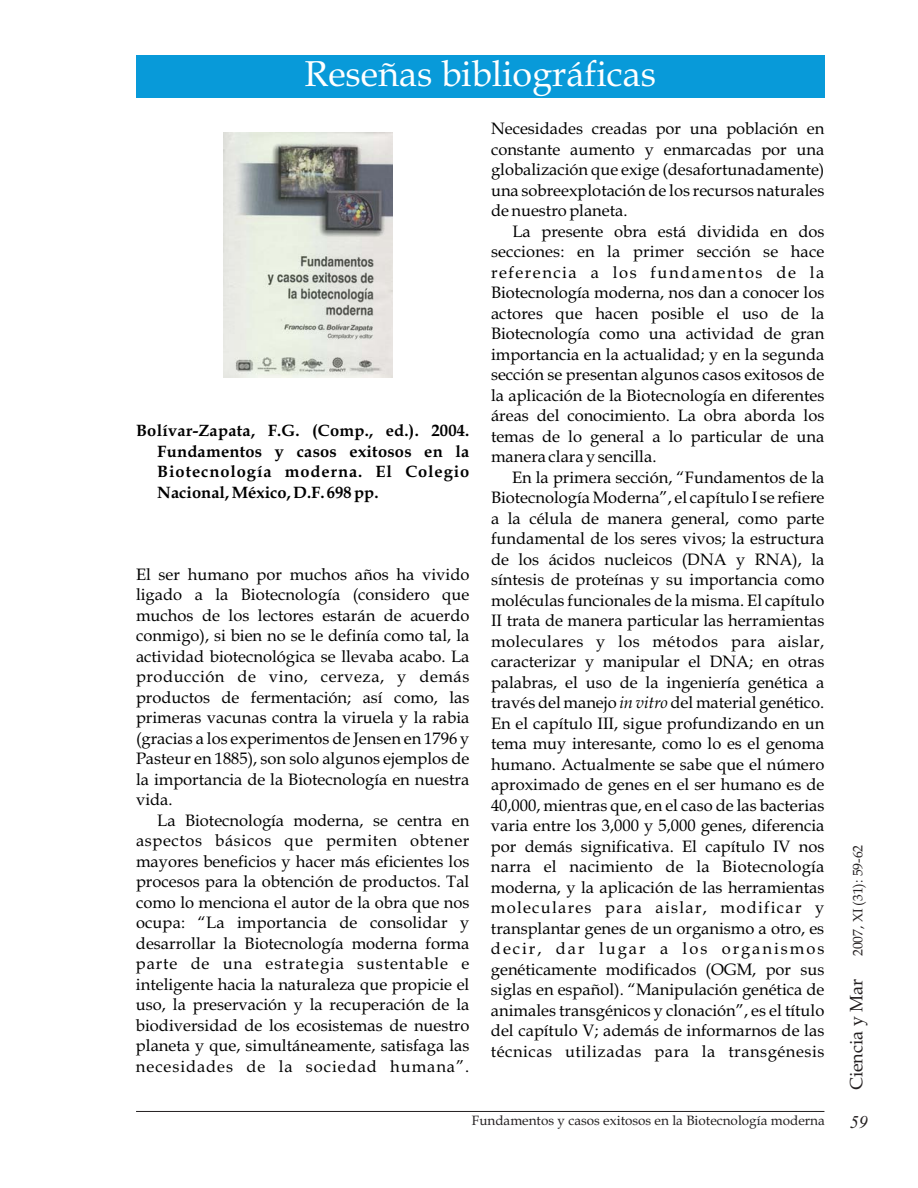
<style>
.page{position:relative;width:918px;height:1188px;background:#fff}
.page>*{position:absolute;margin:0;border:0;box-sizing:border-box;transform-origin:0 0}
.t1{font:36px "Book Antiqua";color:#fff}
.t2{font:italic 18px "Times";color:#231f20}
.t3{font:16.5px/20.5px "Book Antiqua";color:#000;text-align:justify}
.t4{font:700 16.5px/20.5px "Book Antiqua";letter-spacing:.055em;color:#000;text-align:justify}
.t5{font:13.5px "Book Antiqua";color:#231f20}
.s1{font-style:italic}
.s2{font-size:18px}
</style>
<div class="page">
<hr style="left:136px;top:1111px;width:688px;height:1px;background:#231f20">
<div style="left:136px;top:55px;width:688px;height:43px;background:#089ad9"></div>
<img style="left:224px;top:132px;width:169px;height:245px">
<h1 class="t1" style="left:304px;top:60px;width:353px">Reseñas bibliográficas</h1>
<p class="t4" style="left:157px;top:422px;width:314px;text-indent:-21px">Bolívar-Zapata, F.G. (Comp., ed.). 2004.<br>Fundamentos y casos exitosos en la Biotecnología moderna. El Colegio Nacional, México, D.F. 698 pp.</p>
<p class="t3" style="left:136px;top:566px;width:335px">El ser humano por muchos años ha vivido ligado a la Biotecnología (considero que muchos de los lectores estarán de acuerdo conmigo), si bien no se le definía como tal, la actividad biotecnológica se llevaba acabo. La producción de vino, cerveza, y demás productos de fermentación; así como, las primeras vacunas contra la viruela y la rabia (gracias a los experimentos de Jensen en 1796 y Pasteur en 1885), son solo algunos ejemplos de la importancia de la Biotecnología en nuestra vida.</p>
<p class="t3" style="left:136px;top:812px;width:335px;text-indent:21px">La Biotecnología moderna, se centra en aspectos básicos que permiten obtener mayores beneficios y hacer más eficientes los procesos para la obtención de productos. Tal como lo menciona el autor de la obra que nos ocupa: “La importancia de consolidar y desarrollar la Biotecnología moderna forma parte de una estrategia sustentable e inteligente hacia la naturaleza que propicie el uso, la preservación y la recuperación de la biodiversidad de los ecosistemas de nuestro planeta y que, simultáneamente, satisfaga las necesidades de la sociedad humana”.</p>
<p class="t3" style="left:491px;top:120px;width:335px">Necesidades creadas por una población en constante aumento y enmarcadas por una globalización que exige (desafortunadamente) una sobreexplotación de los recursos naturales de nuestro planeta.</p>
<p class="t3" style="left:491px;top:223px;width:335px;text-indent:21px">La presente obra está dividida en dos secciones: en la primer sección se hace referencia a los fundamentos de la Biotecnología moderna, nos dan a conocer los actores que hacen posible el uso de la Biotecnología como una actividad de gran importancia en la actualidad; y en la segunda sección se presentan algunos casos exitosos de la aplicación de la Biotecnología en diferentes áreas del conocimiento. La obra aborda los temas de lo general a lo particular de una manera clara y sencilla.</p>
<p class="t3" style="left:491px;top:469px;width:335px;text-indent:21px">En la primera sección, “Fundamentos de la Biotecnología Moderna”, el capítulo I se refiere a la célula de manera general, como parte fundamental de los seres vivos; la estructura de los ácidos nucleicos (DNA y RNA), la síntesis de proteínas y su importancia como moléculas funcionales de la misma. El capítulo II trata de manera particular las herramientas moleculares y los métodos para aislar, caracterizar y manipular el DNA; en otras palabras, el uso de la ingeniería genética a través del manejo <span class="s1">in vitro</span> del material genético.<br>En el capítulo III, sigue profundizando en un tema muy interesante, como lo es el genoma humano. Actualmente se sabe que el número aproximado de genes en el ser humano es de 40,000, mientras que, en el caso de las bacterias varia entre los 3,000 y 5,000 genes, diferencia por demás significativa. El capítulo IV nos narra el nacimiento de la Biotecnología moderna, y la aplicación de las herramientas moleculares para aislar, modificar y transplantar genes de un organismo a otro, es decir, dar lugar a los organismos genéticamente modificados (OGM, por sus siglas en español). “Manipulación genética de animales transgénicos y clonación”, es el título del capítulo V; además de informarnos de las técnicas utilizadas para la transgénesis</p>
<p class="t5" style="left:472px;top:1115px;width:354px">Fundamentos y casos exitosos en la Biotecnología moderna</p>
<p class="t5" style="left:853px;top:1090px;width:247px;rotate:-90deg"><span class="s2">Ciencia y Mar</span> 2007, XI (31): 59-62</p>
<p class="t2" style="left:850px;top:1116px;width:19px">59</p>
</div>
